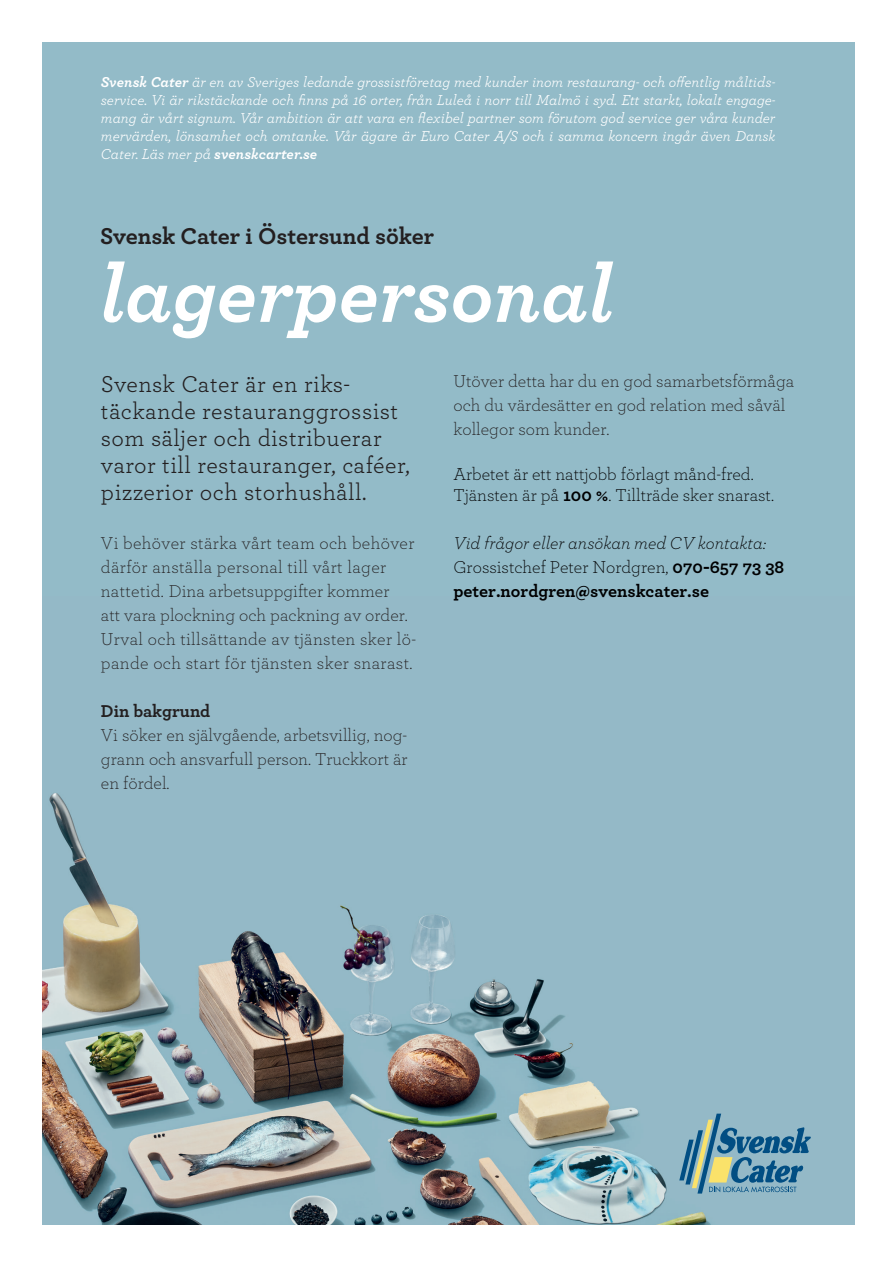
<style>
.page{position:relative;width:893px;height:1263px;background:#fff}
.page>*{position:absolute;margin:0;border:0;box-sizing:border-box;transform-origin:0 0}
.Ovanför_titel{font:italic 700 82.5px "Archer";color:#fff}
.Ingress{font:24px/27px "Archer";letter-spacing:.02em;color:#231f20}
.Ovanför_titel-2{font:700 24px "Archer";letter-spacing:-.005em;color:#231f20}
.Ingress-2{font:300 18px/24px "Archer";letter-spacing:.02em;color:#231f20}
.Brödtext{font:300 18px/24px "Archer";color:#231f20;text-align:justify}
.Brödtext-2{font:300 18px/21px "Archer";color:#000001}
.Brödtext-3{font:italic 300 18px "Archer";color:#000001}
.Brödtext_kursiv{font:700 18px "Archer";color:#000001}
.Brödtext-4{font:700 18px "Archer";color:#231f20}
.Vit_kursiv_-_Om_före{font:italic 15px/18px "Archer";color:#fff;text-align:justify}
.s1{font-weight:700}
</style>
<div class="page">
<div style="left:43px;top:43px;width:812px;height:1181px;background:#93bbc8"></div>
<img style="left:43px;top:793px;width:668px;height:431px">
<svg style="left:679px;top:1113px;width:132px;height:80px"></svg>
<p class="Vit_kursiv_-_Om_före" style="left:101px;top:72px;width:676px"><span class="s1">Svensk Cater</span> är en av Sveriges ledande grossistföretag med kunder inom restaurang- och offentlig måltids&shy;service. Vi är rikstäckande och finns på 16 orter, från Luleå i norr till Malmö i syd. Ett starkt, lokalt engage&shy;mang är vårt signum. Vår ambition är att vara en flexibel partner som förutom god service ger våra kunder mervärden, lönsamhet och omtanke. Vår ägare är Euro Cater A/S och i samma koncern ingår även Dansk Cater. Läs mer på <span class="s1">svenskcarter.se</span></p>
<p class="Ovanför_titel-2" style="left:100px;top:217px;width:336px">Svensk Cater i Östersund söker</p>
<p class="Ovanför_titel" style="left:100px;top:229px;width:515px">lagerpersonal</p>
<p class="Ingress" style="left:101px;top:369px;width:251px">Svensk Cater är en riks-</p>
<p class="Ingress" style="left:101px;top:396px;width:310px">täckande restauranggrossist som säljer och distribuerar varor till restauranger, caféer, pizzerior och storhushåll.</p>
<p class="Ingress-2" style="left:101px;top:530px;width:317px">Vi behöver stärka vårt team och behöver därför anställa personal till vårt lager nattetid. Dina arbetsuppgifter kommer<br>att vara plockning och packning av order.<br>Urval och tillsättande av tjänsten sker lö&shy;pande och start för tjänsten sker snarast.</p>
<p class="Brödtext-4" style="left:101px;top:697px;width:111px">Din bakgrund</p>
<p class="Brödtext" style="left:101px;top:722px;width:308px">Vi söker en självgående, arbetsvillig, nog&shy;grann och ansvarfull person. Truckkort är en fördel.</p>
<p class="Brödtext" style="left:453px;top:368px;width:342px;text-align:left">Utöver detta har du en god samarbetsförmåga och du värdesätter en god relation med såväl kollegor som kunder.</p>
<p class="Brödtext-2" style="left:453px;top:463px;width:322px">Arbetet är ett nattjobb förlagt månd-fred.<br>Tjänsten är på <span class="s1">100 %</span>. Tillträde sker snarast.</p>
<p class="Brödtext-3" style="left:453px;top:531px;width:314px">Vid frågor eller ansökan med CV kontakta:</p>
<p class="Brödtext-2" style="left:453px;top:556px;width:332px">Grossistchef Peter Nordgren, <span class="s1">070-657 73 38</span></p>
<p class="Brödtext_kursiv" style="left:453px;top:577px;width:257px">peter.nordgren@svenskcater.se</p>
</div>
